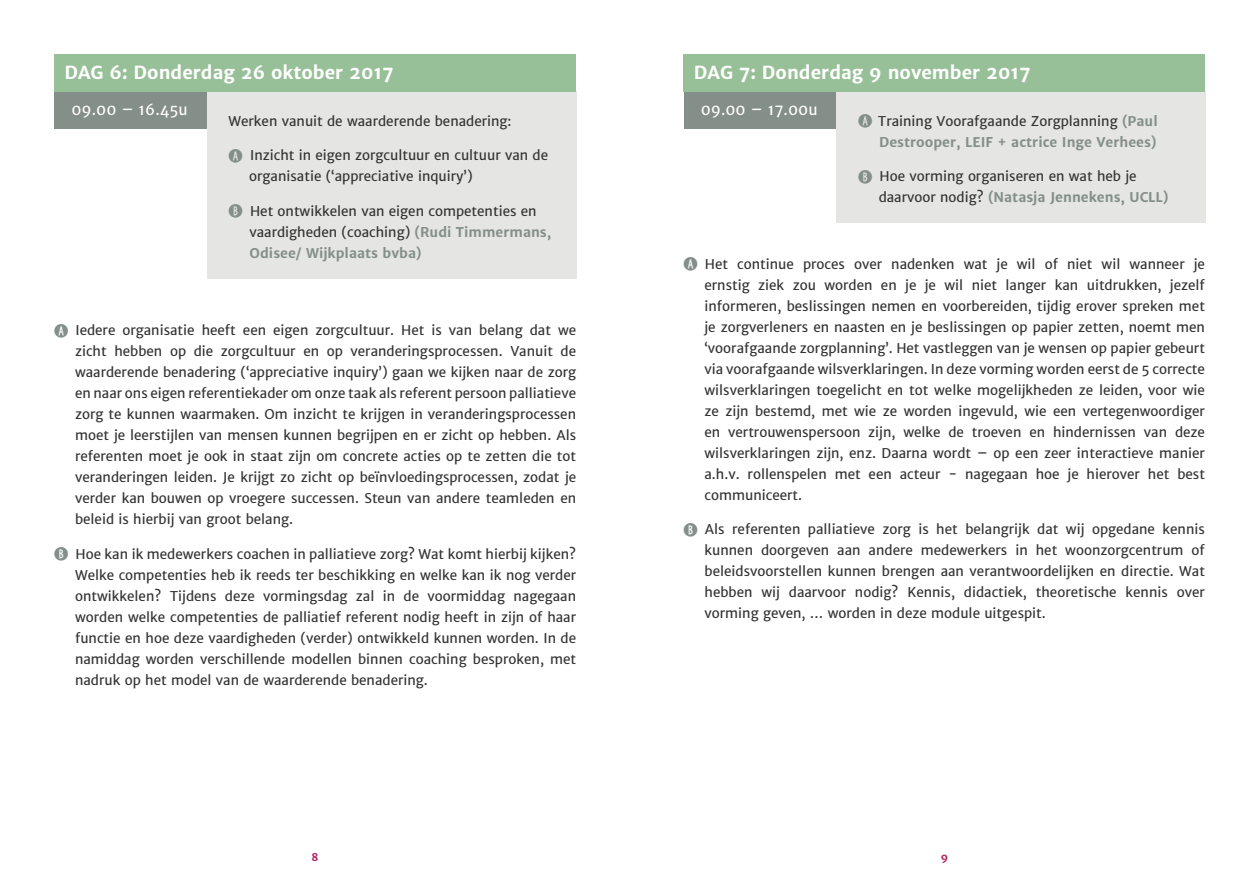
<style>
.page{position:relative;width:1259px;height:893px;background:#fff}
.page>*{position:absolute;margin:0;border:0;box-sizing:border-box;transform-origin:0 0}
.t1{font:700 18px "Merriweather Sans";color:#fff}
.t2{font:15px "Merriweather Sans";color:#fff}
.list{font:13.5px/21px "Merriweather Sans";color:#323332;text-align:justify}
.t3{font:700 13.5px/21px "Merriweather Sans";color:#858f8a;text-align:right}
.t4{font:700 10.5px "Merriweather Sans";color:#b31f5f}
.s1{font-family:"KG Counting Stars";font-size:19.5px;color:#858f8a}
.s2{font-weight:700;color:#858f8a}
.s3{font-family:"KG Counting Stars";font-weight:400;font-size:19.5px}
.s4{font-weight:400;color:#323332}
</style>
<div class="page">
<div style="left:54px;top:92px;width:153px;height:37px;background:#858f8a"></div>
<div style="left:207px;top:92px;width:369px;height:187px;background:#e5e5e4"></div>
<div style="left:54px;top:54px;width:521px;height:38px;background:#98c098"></div>
<div style="left:683px;top:92px;width:153px;height:37px;background:#858f8a"></div>
<div style="left:836px;top:92px;width:369px;height:131px;background:#e5e5e4"></div>
<div style="left:683px;top:54px;width:522px;height:38px;background:#98c098"></div>
<p class="t1" style="left:64px;top:61px;width:331px">DAG 6: Donderdag 26 oktober 2017</p>
<p class="t2" style="left:71px;top:100px;width:118px">09.00 – 16.45u</p>
<p class="list" style="left:228px;top:110px;width:285px">Werken vanuit de waarderende benadering:</p>
<p class="list" style="left:249px;top:145px;width:300px;text-indent:-21px"><span class="s1">A</span> Inzicht in eigen zorgcultuur en cultuur van de organisatie (‘appreciative inquiry’)</p>
<p class="list" style="left:249px;top:200px;width:303px;text-align:left;text-indent:-21px"><span class="s1">B</span> Het ontwikkelen van eigen competenties en vaardigheden (coaching) <span class="s2">(Rudi Timmermans,<br>Odisee/ Wijkplaats bvba)</span></p>
<p class="list" style="left:75px;top:320px;width:503px;text-indent:-21px"><span class="s1">A</span> Iedere organisatie heeft een eigen zorgcultuur. Het is van belang dat we zicht hebben op die zorgcultuur en op veranderingsprocessen. Vanuit de waarderende benadering (‘appreciative inquiry’) gaan we kijken naar de zorg en naar ons eigen referentiekader om onze taak als referent persoon palliatieve zorg te kunnen waarmaken. Om inzicht te krijgen in veranderingsprocessen moet je leerstijlen van mensen kunnen begrijpen en er zicht op hebben. Als referenten moet je ook in staat zijn om concrete acties op te zetten die tot veranderingen leiden. Je krijgt zo zicht op beïnvloedingsprocessen, zodat je verder kan bouwen op vroegere successen. Steun van andere teamleden en beleid is hierbij van groot belang.</p>
<p class="list" style="left:75px;top:543px;width:502px;text-indent:-21px"><span class="s1">B</span> Hoe kan ik medewerkers coachen in palliatieve zorg? Wat komt hierbij kijken?<br>Welke competenties heb ik reeds ter beschikking en welke kan ik nog verder ontwikkelen? Tijdens deze vormingsdag zal in de voormiddag nagegaan worden welke competenties de palliatief referent nodig heeft in zijn of haar functie en hoe deze vaardigheden (verder) ontwikkeld kunnen worden. In de namiddag worden verschillende modellen binnen coaching besproken, met nadruk op het model van de waarderende benadering.</p>
<p class="t1" style="left:694px;top:61px;width:338px">DAG 7: Donderdag 9 november 2017</p>
<p class="t2" style="left:700px;top:100px;width:118px">09.00 – 17.00u</p>
<p class="t3" style="left:858px;top:110px;width:301px"><span class="s3">A</span> <span class="s4">Training Voorafgaande Zorgplanning</span> (Paul<br>Destrooper, LEIF + actrice Inge Verhees)</p>
<p class="list" style="left:878px;top:166px;width:291px;text-indent:-21px"><span class="s1">B</span> Hoe vorming organiseren en wat heb je daarvoor nodig? <span class="s2">(Natasja Jennekens, UCLL)</span></p>
<p class="list" style="left:704px;top:253px;width:502px;text-indent:-21px"><span class="s1">A</span> Het continue proces over nadenken wat je wil of niet wil wanneer je ernstig ziek zou worden en je je wil niet langer kan uitdrukken, jezelf informeren, beslissingen nemen en voorbereiden, tijdig erover spreken met je zorgverleners en naasten en je beslissingen op papier zetten, noemt men ‘voorafgaande zorgplanning’. Het vastleggen van je wensen op papier gebeurt via voorafgaande wilsverklaringen. In deze vorming worden eerst de 5 correcte wilsverklaringen toegelicht en tot welke mogelijkheden ze leiden, voor wie ze zijn bestemd, met wie ze worden ingevuld, wie een vertegenwoordiger en vertrouwenspersoon zijn, welke de troeven en hindernissen van deze wilsverklaringen zijn, enz. Daarna wordt – op een zeer interactieve manier a.h.v. rollenspelen met een acteur - nagegaan hoe je hierover het best communiceert.</p>
<p class="list" style="left:704px;top:518px;width:502px;text-indent:-21px"><span class="s1">B</span> Als referenten palliatieve zorg is het belangrijk dat wij opgedane kennis kunnen doorgeven aan andere medewerkers in het woonzorgcentrum of beleidsvoorstellen kunnen brengen aan verantwoordelijken en directie. Wat hebben wij daarvoor nodig? Kennis, didactiek, theoretische kennis over vorming geven, … worden in deze module uitgespit.</p>
<p class="t4" style="left:312px;top:851px;width:8px">8</p>
<p class="t4" style="left:941px;top:851px;width:9px">9</p>
</div>
